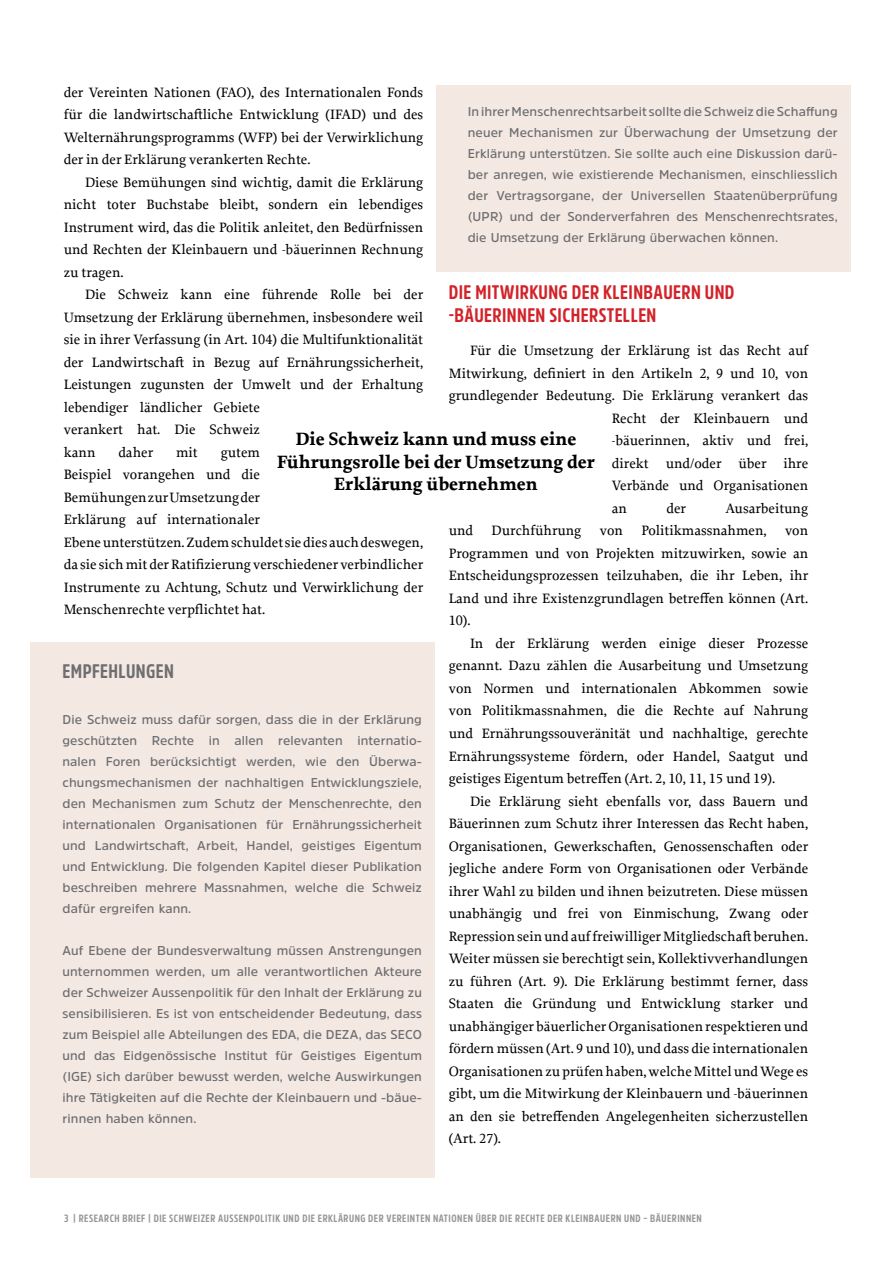
<style>
.page{position:relative;width:893px;height:1263px;background:#fff}
.page>*{position:absolute;margin:0;border:0;box-sizing:border-box;transform-origin:0 0}
.t1{font:700 19.5px/22.5px "Amsi Pro Cond";letter-spacing:.02em;color:#d2232a}
.t2{font:700 19.5px "Amsi Pro Cond";letter-spacing:.02em;color:#6d6e71}
.t3{font:700 18.75px/22.5px "Proforma";color:#000;text-align:center}
.t4{font:500 14.25px/22.5px "Proforma";color:#000;text-align:justify}
.t5{font:600 12.75px/21px "Amsi Pro";letter-spacing:.01em;color:#6d6e71;text-align:justify}
.t6{font:700 10.5px "Amsi Pro Cond";letter-spacing:.05em;color:#939598}
</style>
<div class="page">
<div style="left:31px;top:642px;width:404px;height:536px;background:#f4e8e2"></div>
<div style="left:436px;top:85px;width:414px;height:187px;background:#f4e8e2"></div>
<p class="t4" style="left:64px;top:81px;width:361px">der Vereinten Nationen (FAO), des Internationalen Fonds für die landwirtschaftliche Entwicklung (IFAD) und des Welternährungsprogramms (WFP) bei der Verwirklichung der in der Erklärung verankerten Rechte.</p>
<p class="t4" style="left:64px;top:171px;width:361px;text-indent:21px">Diese Bemühungen sind wichtig, damit die Erklärung nicht toter Buchstabe bleibt, sondern ein lebendiges Instrument wird, das die Politik anleitet, den Bedürfnissen und Rechten der Kleinbauern und -bäuerinnen Rechnung zu tragen.</p>
<p class="t4" style="left:64px;top:283px;width:361px;text-align:left;text-indent:21px">Die Schweiz kann eine führende Rolle bei der Umsetzung der Erklärung übernehmen, insbesondere weil sie in ihrer Verfassung (in Art. 104) die Multifunktionalität der Landwirtschaft in Bezug auf Ernährungssicherheit, Leistungen zugunsten der Umwelt und der Erhaltung lebendiger ländlicher Gebiete<br>verankert hat. Die Schweiz<br>kann</p>
<p class="t5" style="left:468px;top:101px;width:371px">In ihrer Menschenrechtsarbeit sollte die Schweiz die Schaffung neuer Mechanismen zur Überwachung der Umsetzung der Erklärung unterstützen. Sie sollte auch eine Diskussion darü&shy;ber anregen, wie existierende Mechanismen, einschliesslich der Vertragsorgane, der Universellen Staatenüberprüfung (UPR) und der Sonderverfahren des Menschenrechtsrates, die Umsetzung der Erklärung überwachen können.</p>
<h1 class="t1" style="left:449px;top:280px;width:287px">DIE MITWIRKUNG DER KLEINBAUERN UND -BÄUERINNEN SICHERSTELLEN</h1>
<p class="t4" style="left:470px;top:339px;width:340px">Für die Umsetzung der Erklärung ist das Recht auf</p>
<p class="t4" style="left:449px;top:362px;width:361px">Mitwirkung, definiert in den Artikeln 2, 9 und 10, von</p>
<p class="t4" style="left:449px;top:384px;width:361px">grundlegender Bedeutung. Die Erklärung verankert das</p>
<p class="t4" style="left:612px;top:407px;width:198px">Recht der Kleinbauern und</p>
<p class="t4" style="left:612px;top:429px;width:198px">-bäuerinnen, aktiv und frei,</p>
<p class="t4" style="left:612px;top:452px;width:198px">direkt und/oder über ihre</p>
<p class="t4" style="left:612px;top:474px;width:198px">Verbände und Organisationen</p>
<p class="t4" style="left:612px;top:497px;width:17px">an</p>
<p class="t4" style="left:666px;top:497px;width:21px">der</p>
<p class="t4" style="left:725px;top:497px;width:84px">Ausarbeitung</p>
<p class="t4" style="left:449px;top:519px;width:26px">und</p>
<p class="t4" style="left:492px;top:519px;width:91px">Durchführung</p>
<p class="t4" style="left:600px;top:519px;width:25px">von</p>
<p class="t4" style="left:641px;top:519px;width:127px">Politikmassnahmen,</p>
<h2 class="t3" style="left:277px;top:428px;width:320px">Die Schweiz kann und muss eine<br>Führungsrolle bei der Umsetzung der<br>Erklärung übernehmen</h2>
<p class="t4" style="left:118px;top:441px;width:36px">daher</p>
<p class="t4" style="left:176px;top:441px;width:23px">mit</p>
<p class="t4" style="left:64px;top:441px;width:361px;text-align:left;text-indent:157px">gutem<br>Beispiel vorangehen und die<br>Bemühungen zur Umsetzung der<br>Erklärung auf internationaler<br>Ebene unterstützen. Zudem schuldet sie dies auch deswegen, da sie sich mit der Ratifizierung verschiedener verbindlicher Instrumente zu Achtung, Schutz und Verwirklichung der Menschenrechte verpflichtet hat.</p>
<p class="t4" style="left:449px;top:519px;width:361px;text-indent:336px">von Programmen und von Projekten mitzuwirken, sowie an Entscheidungsprozessen teilzuhaben, die ihr Leben, ihr Land und ihre Existenzgrundlagen betreffen können (Art.<br>10).</p>
<p class="t4" style="left:449px;top:632px;width:361px;text-indent:21px">In der Erklärung werden einige dieser Prozesse genannt. Dazu zählen die Ausarbeitung und Umsetzung von Normen und internationalen Abkommen sowie von Politikmassnahmen, die die Rechte auf Nahrung und Ernährungssouveränität und nachhaltige, gerechte Ernährungssysteme fördern, oder Handel, Saatgut und geistiges Eigentum betreffen (Art. 2, 10, 11, 15 und 19).</p>
<p class="t4" style="left:449px;top:789px;width:361px;text-indent:21px">Die Erklärung sieht ebenfalls vor, dass Bauern und Bäuerinnen zum Schutz ihrer Interessen das Recht haben, Organisationen, Gewerkschaften, Genossenschaften oder jegliche andere Form von Organisationen oder Verbände ihrer Wahl zu bilden und ihnen beizutreten. Diese müssen unabhängig und frei von Einmischung, Zwang oder Repression sein und auf freiwilliger Mitgliedschaft beruhen.<br>Weiter müssen sie berechtigt sein, Kollektivverhandlungen zu führen (Art. 9). Die Erklärung bestimmt ferner, dass Staaten die Gründung und Entwicklung starker und unabhängiger bäuerlicher Organisationen respektieren und fördern müssen (Art. 9 und 10), und dass die internationalen Organisationen zu prüfen haben, welche Mittel und Wege es gibt, um die Mitwirkung der Kleinbauern und -bäuerinnen an den sie betreffenden Angelegenheiten sicherzustellen (Art. 27).</p>
<h1 class="t2" style="left:63px;top:658px;width:113px">EMPFEHLUNGEN</h1>
<p class="t5" style="left:63px;top:709px;width:361px">Die Schweiz muss dafür sorgen, dass die in der Erklärung geschützten Rechte in allen relevanten internatio&shy;nalen Foren berücksichtigt werden, wie den Überwa&shy;chungsmechanismen der nachhaltigen Entwicklungsziele, den Mechanismen zum Schutz der Menschenrechte, den internationalen Organisationen für Ernährungssicherheit und Landwirtschaft, Arbeit, Handel, geistiges Eigentum und Entwicklung. Die folgenden Kapitel dieser Publikation beschreiben mehrere Massnahmen, welche die Schweiz dafür ergreifen kann.</p>
<p class="t5" style="left:63px;top:940px;width:361px">Auf Ebene der Bundesverwaltung müssen Anstrengungen unternommen werden, um alle verantwortlichen Akteure der Schweizer Aussenpolitik für den Inhalt der Erklärung zu sensibilisieren. Es ist von entscheidender Bedeutung, dass zum Beispiel alle Abteilungen des EDA, die DEZA, das SECO und das Eidgenössische Institut für Geistiges Eigentum (IGE) sich darüber bewusst werden, welche Auswirkungen ihre Tätigkeiten auf die Rechte der Kleinbauern und -bäue&shy;rinnen haben können.</p>
<p class="t6" style="left:64px;top:1211px;width:639px">3 | RESEARCH BRIEF | DIE SCHWEIZER AUSSENPOLITIK UND DIE ERKLÄRUNG DER VEREINTEN NATIONEN ÜBER DIE RECHTE DER KLEINBAUERN UND – BÄUERINNEN</p>
</div>
